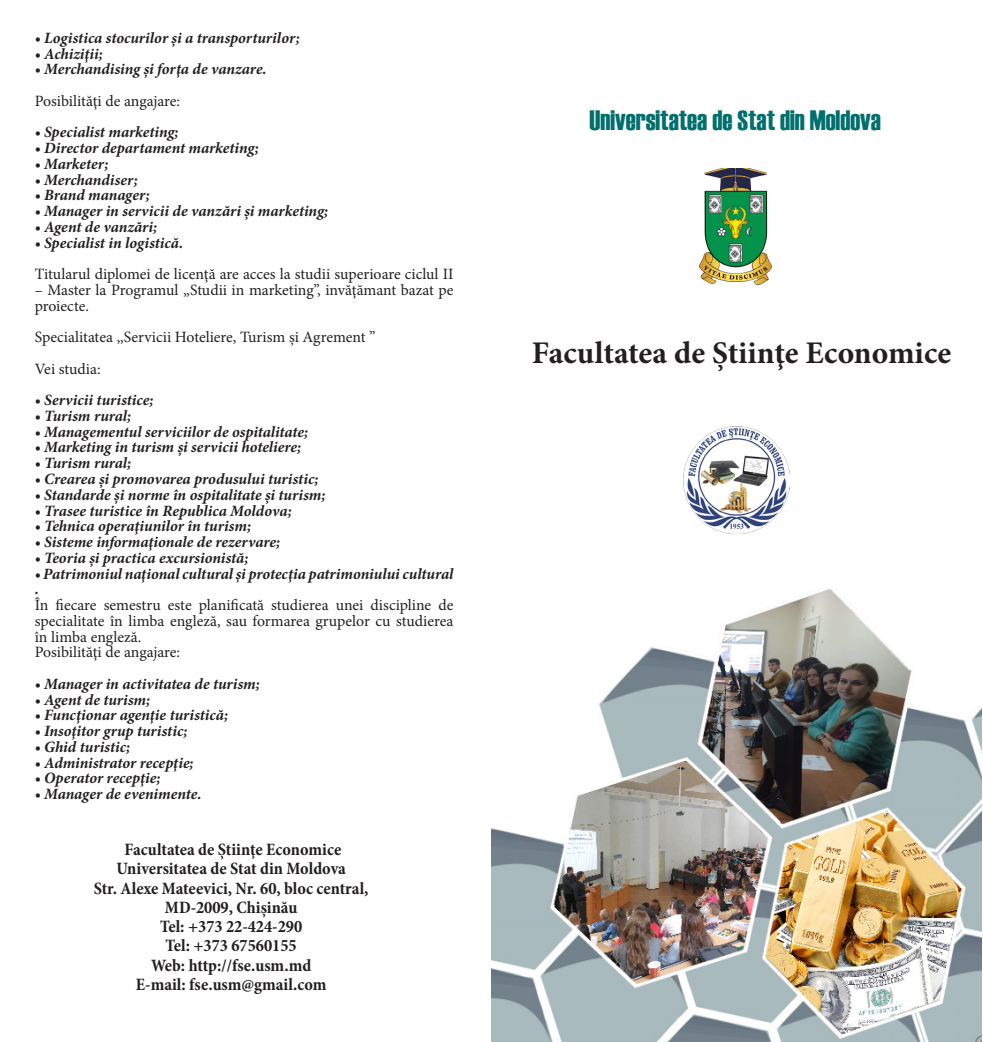
<style>
.page{position:relative;width:983px;height:1042px;background:#fff}
.page>*{position:absolute;margin:0;border:0;box-sizing:border-box;transform-origin:0 0}
.t1{font:700 31.5px "Minion Pro";color:#231f20}
.t2{font:28px "Haettenschweiler";color:#026f6d}
.t3{font:700 condensed 17.5px "Minion Pro";color:#231f20}
.t4{font:italic 700 15.75px "Minion Pro";letter-spacing:-.005em;color:#231f20}
.t5{font:15.75px/15.8px "Minion Pro";color:#231f20}
</style>
<div class="page">
<img style="left:491px;top:589px;width:490px;height:453px">
<img style="left:699px;top:169px;width:72px;height:115px">
<img style="left:683px;top:427px;width:106px;height:106px">
<p class="t4" style="left:35px;top:27px;width:266px">• Logistica stocurilor și a transporturilor;</p>
<p class="t4" style="left:35px;top:42px;width:70px">• Achiziţii;</p>
<p class="t4" style="left:35px;top:58px;width:233px">• Merchandising și forţa de vanzare.</p>
<p class="t5" style="left:35px;top:93px;width:147px">Posibilităţi de angajare:</p>
<p class="t4" style="left:35px;top:121px;width:145px">• Specialist marketing;</p>
<p class="t4" style="left:35px;top:137px;width:225px">• Director departament marketing;</p>
<p class="t4" style="left:35px;top:153px;width:75px">• Marketer;</p>
<p class="t4" style="left:35px;top:168px;width:105px">• Merchandiser;</p>
<p class="t4" style="left:35px;top:184px;width:117px">• Brand manager;</p>
<p class="t4" style="left:35px;top:200px;width:295px">• Manager in servicii de vanzări și marketing;</p>
<p class="t4" style="left:35px;top:216px;width:124px">• Agent de vanzări;</p>
<p class="t4" style="left:35px;top:231px;width:150px">• Specialist in logistică.</p>
<p class="t5" style="left:35px;top:266px;width:420px">Titularul diplomei de licenţă are acces la studii superioare ciclul II</p>
<p class="t5" style="left:35px;top:282px;width:420px">– Master la Programul „Studii in marketing”, invăţămant bazat pe proiecte.</p>
<p class="t5" style="left:35px;top:329px;width:342px">Specialitatea ,,Servicii Hoteliere, Turism și Agrement ”</p>
<p class="t5" style="left:35px;top:361px;width:67px">Vei studia:</p>
<p class="t4" style="left:35px;top:389px;width:120px">• Servicii turistice;</p>
<p class="t4" style="left:35px;top:405px;width:98px">• Turism rural;</p>
<p class="t4" style="left:35px;top:420px;width:275px">• Managementul serviciilor de ospitalitate;</p>
<p class="t4" style="left:35px;top:436px;width:268px">• Marketing in turism și servicii hoteliere;</p>
<p class="t4" style="left:35px;top:452px;width:98px">• Turism rural;</p>
<p class="t4" style="left:35px;top:468px;width:285px">• Crearea și promovarea produsului turistic;</p>
<p class="t4" style="left:35px;top:483px;width:292px">• Standarde și norme în ospitalitate și turism;</p>
<p class="t4" style="left:35px;top:499px;width:258px">• Trasee turistice în Republica Moldova;</p>
<p class="t4" style="left:35px;top:515px;width:218px">• Tehnica operaţiunilor în turism;</p>
<p class="t4" style="left:35px;top:531px;width:247px">• Sisteme informaţionale de rezervare;</p>
<p class="t4" style="left:35px;top:546px;width:215px">• Teoria și practica excursionistă;</p>
<p class="t4" style="left:35px;top:562px;width:420px">• Patrimoniul naţional cultural şi protecţia patrimoniului cultural</p>
<p class="t4" style="left:35px;top:578px;width:6px">.</p>
<p class="t5" style="left:35px;top:597px;width:420px;text-align:justify">În fiecare semestru este planificată studierea unei discipline de specialitate în limba engleză, sau formarea grupelor cu studierea în limba engleză.</p>
<p class="t5" style="left:35px;top:644px;width:147px">Posibilităţi de angajare:</p>
<p class="t4" style="left:35px;top:672px;width:227px">• Manager in activitatea de turism;</p>
<p class="t4" style="left:35px;top:688px;width:117px">• Agent de turism;</p>
<p class="t4" style="left:35px;top:704px;width:195px">• Funcţionar agenţie turistică;</p>
<p class="t4" style="left:35px;top:720px;width:154px">• Insoţitor grup turistic;</p>
<p class="t4" style="left:35px;top:735px;width:97px">• Ghid turistic;</p>
<p class="t4" style="left:35px;top:751px;width:160px">• Administrator recepţie;</p>
<p class="t4" style="left:35px;top:767px;width:127px">• Operator recepţie;</p>
<p class="t4" style="left:35px;top:783px;width:168px">• Manager de evenimente.</p>
<p class="t3" style="left:124px;top:837px;width:218px">Facultatea de Știinţe Economice</p>
<p class="t3" style="left:116px;top:856px;width:231px">Universitatea de Stat din Moldova</p>
<p class="t3" style="left:94px;top:876px;width:276px">Str. Alexe Mateevici, Nr. 60, bloc central,</p>
<p class="t3" style="left:165px;top:895px;width:134px">MD-2009, Chișinău</p>
<p class="t3" style="left:160px;top:914px;width:143px">Tel: +373 22-424-290</p>
<p class="t3" style="left:165px;top:933px;width:133px">Tel: +373 67560155</p>
<p class="t3" style="left:151px;top:953px;width:162px">Web: http://fse.usm.md</p>
<p class="t3" style="left:136px;top:972px;width:192px">E-mail: fse.usm@gmail.com</p>
<p class="t2" style="left:589px;top:101px;width:293px">Universitatea de Stat din Moldova</p>
<p class="t1" style="left:531px;top:331px;width:421px">Facultatea de Știinţe Economice</p>
</div>
